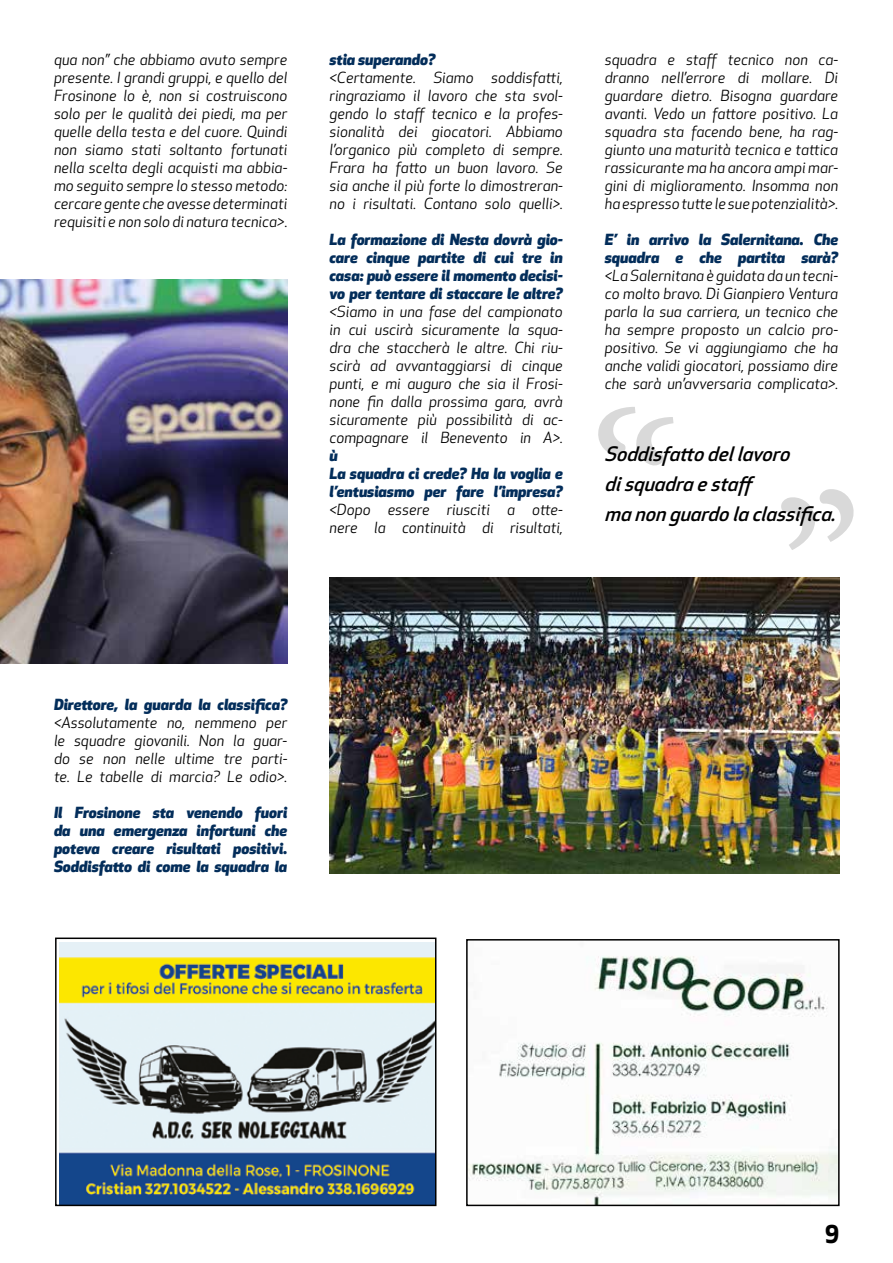
<style>
.page{position:relative;width:893px;height:1263px;background:#fff}
.page>*{position:absolute;margin:0;border:0;box-sizing:border-box;transform-origin:0 0}
.t1{font:700 24px "Apex New";color:#000}
.t2{font:italic 500 19.5px/30px "Apex New";color:#000}
.t3{font:italic 15px/18px "Apex New";color:#000;text-align:justify}
.t4{font:italic 800 15px/18px "Apex New";color:#032d5a;text-align:justify}
.s1{font-style:normal}
</style>
<div class="page">
<img style="left:59px;top:943px;width:374px;height:260px">
<div style="left:55px;top:937px;width:381px;height:269px;border:2px solid #000"></div>
<img style="left:469px;top:956px;width:368px;height:247px">
<div style="left:466px;top:939px;width:374px;height:267px;border:2px solid #000"></div>
<img style="left:0;top:280px;width:287px;height:383px">
<img style="left:330px;top:577px;width:510px;height:297px">
<p class="t3" style="left:54px;top:51px;width:235px">qua non” che abbiamo avuto sempre presente. I grandi gruppi, e quello del Frosinone lo è, non si costruiscono solo per le qualità dei piedi, ma per quelle della testa e del cuore. Quindi non siamo stati soltanto fortunati nella scelta degli acquisti ma abbia&shy;mo seguito sempre lo stesso metodo: cercare gente che avesse determinati requisiti e non solo di natura tecnica&gt;<span class="s1">.</span></p>
<p class="t4" style="left:330px;top:50px;width:107px">stia superando?</p>
<p class="t3" style="left:330px;top:69px;width:235px">&lt;Certamente. Siamo soddisfatti, ringraziamo il lavoro che sta svol&shy;gendo lo staff tecnico e la profes&shy;sionalità dei giocatori. Abbiamo l’organico più completo di sempre.<br>Frara ha fatto un buon lavoro. Se sia anche il più forte lo dimostreran&shy;no i risultati. Contano solo quelli&gt;.</p>
<p class="t4" style="left:330px;top:230px;width:235px">La formazione di Nesta dovrà gio&shy;care cinque partite di cui tre in casa: può essere il momento decisi&shy;vo per tentare di staccare le altre?</p>
<p class="t3" style="left:330px;top:303px;width:235px">&lt;Siamo in una fase del campionato in cui uscirà sicuramente la squa&shy;dra che staccherà le altre. Chi riu&shy;scirà ad avvantaggiarsi di cinque punti, e mi auguro che sia il Frosi&shy;none fin dalla prossima gara, avrà sicuramente più possibilità di ac&shy;compagnare il Benevento in A&gt;.</p>
<p class="t4" style="left:330px;top:446px;width:235px;text-align:left">ù<br>La squadra ci crede? Ha la voglia e l’entusiasmo per fare l’impresa?</p>
<p class="t3" style="left:330px;top:501px;width:235px">&lt;Dopo essere riusciti a otte&shy;nere la continuità di risultati,</p>
<p class="t3" style="left:605px;top:51px;width:235px">squadra e staff tecnico non ca&shy;dranno nell’errore di mollare. Di guardare dietro. Bisogna guardare avanti. Vedo un fattore positivo. La squadra sta facendo bene, ha rag&shy;giunto una maturità tecnica e tattica rassicurante ma ha ancora ampi mar&shy;gini di miglioramento. Insomma non ha espresso tutte le sue potenzialità&gt;.</p>
<p class="t4" style="left:605px;top:230px;width:235px">E’ in arrivo la Salernitana. Che squadra e che partita sarà?</p>
<p class="t3" style="left:605px;top:267px;width:235px">&lt;La Salernitana è guidata da un tecni&shy;co molto bravo. Di Gianpiero Ventura parla la sua carriera, un tecnico che ha sempre proposto un calcio pro&shy;positivo. Se vi aggiungiamo che ha anche validi giocatori, possiamo dire che sarà un’avversaria complicata&gt;.</p>
<h2 class="t2" style="left:605px;top:439px;width:236px">Soddisfatto dellavoro disquadra e staff<br>ma non guardo la classifica.</h2>
<p class="t4" style="left:54px;top:695px;width:235px">Direttore, la guarda la classifica?</p>
<p class="t3" style="left:54px;top:713px;width:235px">&lt;Assolutamente no, nemmeno per le squadre giovanili. Non la guar&shy;do se non nelle ultime tre parti&shy;te. Le tabelle di marcia? Le odio&gt;.</p>
<p class="t4" style="left:54px;top:803px;width:235px">Il Frosinone sta venendo fuori da una emergenza infortuni che poteva creare risultati positivi.<br>Soddisfatto di come la squadra la</p>
<h1 class="t1" style="left:825px;top:1213px;width:16px">9</h1>
</div>
